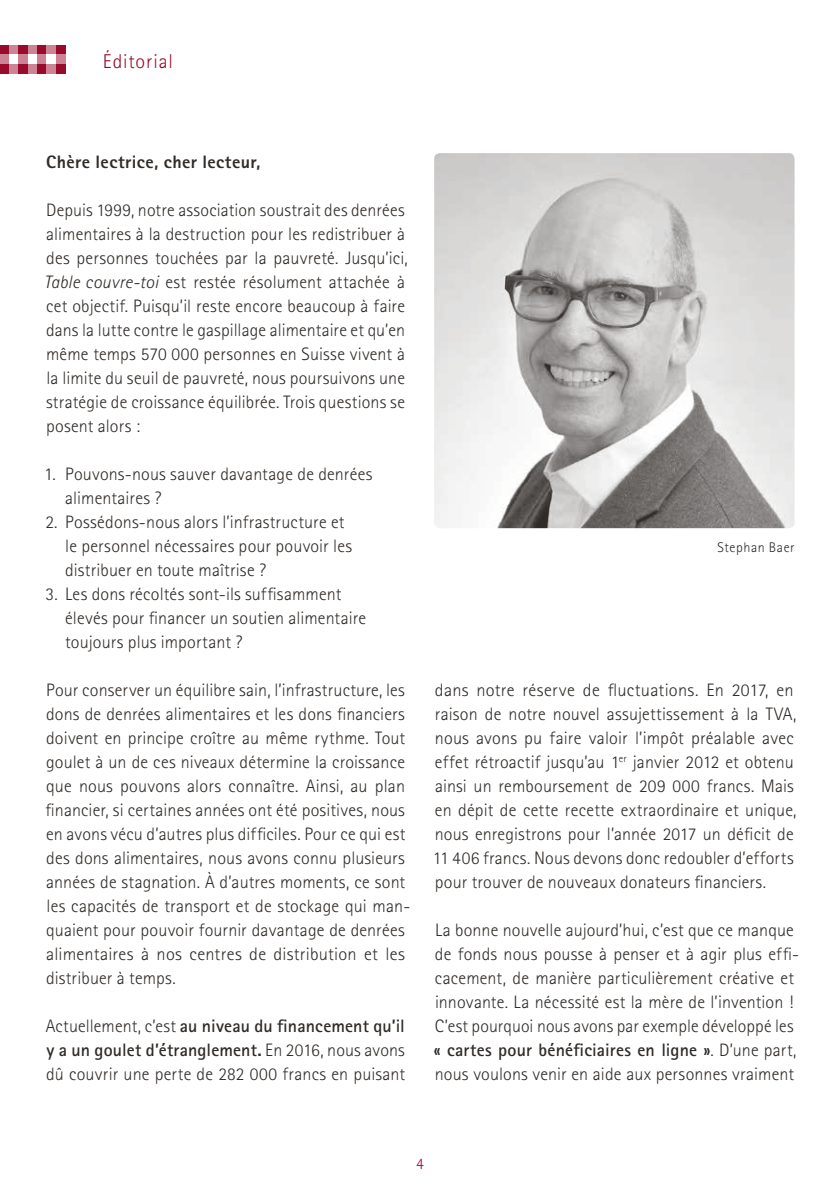
<style>
.page{position:relative;width:840px;height:1191px;background:#fff}
.page>*{position:absolute;margin:0;border:0;box-sizing:border-box;transform-origin:0 0}
.t1{font:300 20px "AT Rotis Sans Serif";letter-spacing:.045em;color:#990a2c}
.t2{font:300 18px/24px "AT Rotis Sans Serif";letter-spacing:.01em;color:#2f2b28}
.t3{font:800 18px "AT Rotis Sans Serif";letter-spacing:.02em;color:#2f2b28}
.t4{font:300 16px "AT Rotis Sans Serif";color:#990a2c}
.t5{font:300 14px "AT Rotis Sans Serif";letter-spacing:.045em;color:#2f2b28}
.s1{font-style:italic}
.s2{font-weight:700}
</style>
<div class="page">
<div style="left:28px;top:45px;width:9px;height:10px;background:#cc8495"></div>
<div style="left:0;top:45px;width:9px;height:10px;background:#990a2c"></div>
<div style="left:37px;top:45px;width:10px;height:10px;background:#990a2c"></div>
<div style="left:0;top:55px;width:9px;height:9px;background:#cc8495"></div>
<div style="left:37px;top:55px;width:10px;height:9px;background:#cc8495"></div>
<div style="left:9px;top:45px;width:10px;height:10px;background:#cc8495"></div>
<div style="left:47px;top:45px;width:9px;height:10px;background:#cc8495"></div>
<div style="left:19px;top:45px;width:9px;height:10px;background:#990a2c"></div>
<div style="left:56px;top:45px;width:9px;height:10px;background:#990a2c"></div>
<div style="left:19px;top:55px;width:9px;height:9px;background:#cc8495"></div>
<div style="left:56px;top:55px;width:9px;height:9px;background:#cc8495"></div>
<div style="left:28px;top:64px;width:9px;height:9px;background:#cc8495"></div>
<div style="left:0;top:64px;width:9px;height:9px;background:#990a2c"></div>
<div style="left:37px;top:64px;width:10px;height:9px;background:#990a2c"></div>
<div style="left:9px;top:64px;width:10px;height:9px;background:#cc8495"></div>
<div style="left:47px;top:64px;width:9px;height:9px;background:#cc8495"></div>
<div style="left:19px;top:64px;width:9px;height:9px;background:#990a2c"></div>
<div style="left:56px;top:64px;width:9px;height:9px;background:#990a2c"></div>
<img style="left:434px;top:153px;width:360px;height:375px">
<p class="t1" style="left:103px;top:50px;width:72px">Éditorial</p>
<p class="t3" style="left:46px;top:150px;width:215px">Chère lectrice, cher lecteur,</p>
<p class="t2" style="left:44px;top:198px;width:365px">Depuis 1999, notre association soustrait des denrées alimentaires à la destruction pour les redistribuer à des personnes touchées par la pauvreté. Jusqu’ici, <span class="s1">Table couvre-toi</span> est restée résolument attachée à cet objectif. Puisqu’il reste encore beaucoup à faire dans la lutte contre le gaspillage alimentaire et qu’en même temps 570 000 personnes en Suisse vivent à la limite du seuil de pauvreté, nous poursuivons une stratégie de croissance équilibrée. Trois questions se posent alors :</p>
<p class="t2" style="left:65px;top:462px;width:308px;text-indent:-21px">1. Pouvons-nous sauver davantage de denrées alimentaires ?</p>
<p class="t2" style="left:65px;top:510px;width:288px;text-indent:-20px">2. Possédons-nous alors l’infrastructure et le personnel nécessaires pour pouvoir les distribuer en toute maîtrise ?</p>
<p class="t2" style="left:65px;top:582px;width:302px;text-indent:-20px">3. Les dons récoltés sont-ils suffisamment élevés pour financer un soutien alimentaire toujours plus important ?</p>
<p class="t2" style="left:45px;top:678px;width:366px">Pour conserver un équilibre sain, l’infrastructure, les dons de denrées alimentaires et les dons financiers doivent en principe croître au même rythme. Tout goulet à un de ces niveaux détermine la croissance que nous pouvons alors connaître. Ainsi, au plan financier, si certaines années ont été positives, nous en avons vécu d’autres plus difficiles. Pour ce qui est des dons alimentaires, nous avons connu plusieurs années de stagnation. À d’autres moments, ce sont les capacités de transport et de stockage qui man&shy;quaient pour pouvoir fournir davantage de denrées alimentaires à nos centres de distribution et les distribuer à temps.</p>
<p class="t2" style="left:46px;top:1014px;width:361px;text-align:justify">Actuellement, c’est <span class="s2">au niveau du financement qu’il y a un goulet d’étranglement.</span> En 2016, nous avons dû couvrir une perte de 282 000 francs en puisant</p>
<p class="t5" style="left:717px;top:539px;width:78px">Stephan Baer</p>
<p class="t2" style="left:432px;top:678px;width:365px">dans notre réserve de fluctuations. En 2017, en raison de notre nouvel assujettissement à la TVA, nous avons pu faire valoir l’impôt préalable avec effet rétroactif jusqu’au 1<sup>er</sup> janvier 2012 et obtenu ainsi un remboursement de 209 000 francs. Mais en dépit de cette recette extraordinaire et unique, nous enregistrons pour l’année 2017 un déficit de 11 406 francs. Nous devons donc redoubler d’efforts pour trouver de nouveaux donateurs financiers.</p>
<p class="t2" style="left:433px;top:918px;width:367px">La bonne nouvelle aujourd’hui, c’est que ce manque de fonds nous pousse à penser et à agir plus effi&shy;cacement, de manière particulièrement créative et innovante. La nécessité est la mère de l’invention !<br>C’est pourquoi nous avons par exemple développé les <span class="s2">« cartes pour bénéficiaires en ligne »</span>. D’une part, nous voulons venir en aide aux personnes vraiment</p>
<p class="t4" style="left:416px;top:1154px;width:9px">4</p>
</div>
